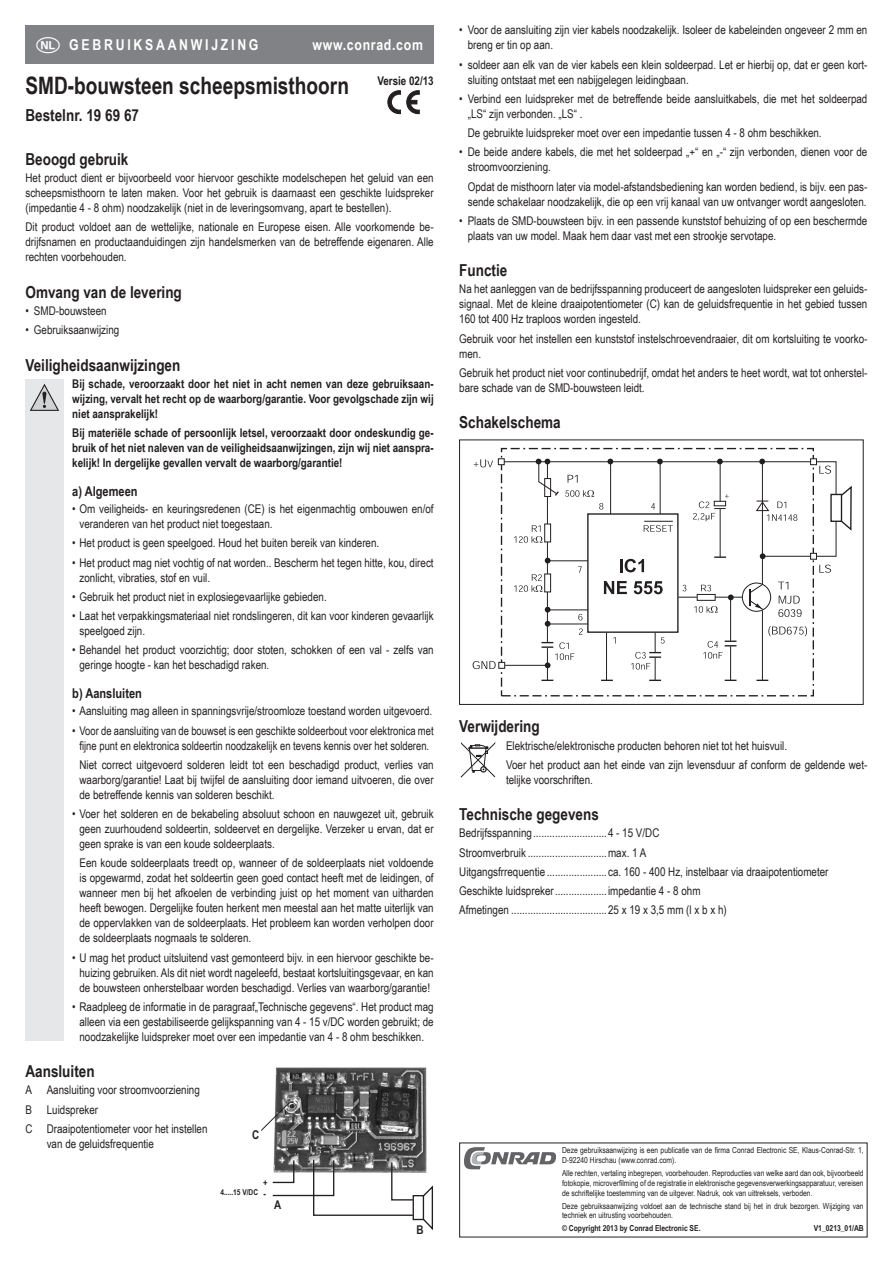
<style>
.page{position:relative;width:893px;height:1263px;background:#fff}
.page>*{position:absolute;margin:0;border:0;box-sizing:border-box;transform-origin:0 0}
.t1{font:700 24px "Arial Narrow";color:#231f20}
.t2{font:700 16.5px "Arial Narrow";color:#231f20}
.t3{font:700 15px "Arial Narrow";letter-spacing:.18em;color:#fff}
.t4{font:700 15px "Arial Narrow";letter-spacing:.045em;color:#fff}
.t5{font:700 13.5px "Arial Narrow";color:#231f20}
.t6{font:12px/15px "Arial Narrow";color:#231f20}
.t7{font:700 12px/15px "Arial Narrow";color:#231f20;text-align:justify}
.t8{font:700 9.45px/11.6px "Arial Narrow";color:#231f20}
.t9{font:8.25px/9.9px "Arial Narrow";color:#231f20}
.t10{font:700 8.25px "Arial Narrow";color:#231f20}
.t11{font:700 8.1px "Arial Narrow";color:#231f20}
</style>
<div class="page">
<div style="left:25px;top:379px;width:39px;height:662px;background:#e6e7e9"></div>
<svg style="left:30px;top:384px;width:29px;height:27px"></svg>
<img style="left:273px;top:1067px;width:154px;height:106px">
<svg style="left:272px;top:1158px;width:142px;height:59px"></svg>
<div style="left:413px;top:1195px;width:11px;height:25px;border:1px solid #231f20"></div>
<svg style="left:421px;top:1185px;width:12px;height:45px"></svg>
<svg style="left:261px;top:1102px;width:29px;height:29px"></svg>
<div style="left:810px;top:458px;width:7px;height:7px;border:1px solid #231f20"></div>
<div style="left:459px;top:440px;width:404px;height:265px;border:1px solid #231f20"></div>
<svg style="left:473px;top:459px;width:379px;height:222px"></svg>
<svg style="left:460px;top:742px;width:36px;height:36px"></svg>
<div style="left:25px;top:26px;width:409px;height:38px;background:#808285"></div>
<svg style="left:388px;top:90px;width:31px;height:24px"></svg>
<svg style="left:464px;top:1147px;width:92px;height:22px"></svg>
<p class="t3" style="left:69px;top:36px;width:191px">GEBRUIKSAANWIJZING</p>
<p class="t4" style="left:312px;top:36px;width:112px">www.conrad.com</p>
<h1 class="t1" style="left:25px;top:71px;width:325px">SMD-bouwsteen scheepsmisthoorn</h1>
<h2 class="t2" style="left:25px;top:105px;width:115px">Bestelnr. 19 69 67</h2>
<p class="t7" style="left:377px;top:73px;width:58px">Versie 02/13</p>
<h2 class="t2" style="left:25px;top:150px;width:104px">Beoogd gebruik</h2>
<p class="t6" style="left:25px;top:170px;width:410px;text-align:justify">Het product dient er bijvoorbeeld voor hiervoor geschikte modelschepen het geluid van een scheepsmisthoorn te laten maken. Voor het gebruik is daarnaast een geschikte luidspreker (impedantie 4 - 8 ohm) noodzakelijk (niet in de leveringsomvang, apart te bestellen).</p>
<p class="t6" style="left:25px;top:219px;width:410px;text-align:justify">Dit product voldoet aan de wettelijke, nationale en Europese eisen. Alle voorkomende be&shy;drijfsnamen en productaanduidingen zijn handelsmerken van de betreffende eigenaren. Alle rechten voorbehouden.</p>
<h2 class="t2" style="left:25px;top:282px;width:158px">Omvang van de levering</h2>
<p class="t6" style="left:25px;top:303px;width:83px">• SMD-bouwsteen</p>
<p class="t6" style="left:25px;top:322px;width:95px">• Gebruiksaanwijzing</p>
<h2 class="t2" style="left:25px;top:355px;width:156px">Veiligheidsaanwijzingen</h2>
<p class="t7" style="left:72px;top:376px;width:363px">Bij schade, veroorzaakt door het niet in acht nemen van deze gebruiksaan&shy;wijzing, vervalt het recht op de waarborg/garantie. Voor gevolgschade zijn wij niet aansprakelijk!</p>
<p class="t7" style="left:72px;top:425px;width:363px">Bij materiële schade of persoonlijk letsel, veroorzaakt door ondeskundig ge&shy;bruik of het niet naleven van de veiligheidsaanwijzingen, zijn wij niet aanspra&shy;kelijk! In dergelijke gevallen vervalt de waarborg/garantie!</p>
<p class="t5" style="left:72px;top:483px;width:67px">a) Algemeen</p>
<p class="t6" style="left:79px;top:501px;width:356px;text-indent:-7px">• Om veiligheids- en keuringsredenen (CE) is het eigenmachtig ombouwen en/of veranderen van het product niet toegestaan.</p>
<p class="t6" style="left:72px;top:535px;width:308px">• Het product is geen speelgoed. Houd het buiten bereik van kinderen.</p>
<p class="t6" style="left:79px;top:555px;width:356px;text-indent:-7px">• Het product mag niet vochtig of nat worden.. Bescherm het tegen hitte, kou, direct zonlicht, vibraties, stof en vuil.</p>
<p class="t6" style="left:72px;top:589px;width:256px">• Gebruik het product niet in explosiegevaarlijke gebieden.</p>
<p class="t6" style="left:79px;top:608px;width:356px;text-indent:-7px">• Laat het verpakkingsmateriaal niet rondslingeren, dit kan voor kinderen gevaarlijk speelgoed zijn.</p>
<p class="t6" style="left:79px;top:642px;width:356px;text-indent:-7px">• Behandel het product voorzichtig; door stoten, schokken of een val - zelfs van geringe hoogte - kan het beschadigd raken.</p>
<p class="t5" style="left:72px;top:686px;width:71px">b) Aansluiten</p>
<p class="t6" style="left:72px;top:703px;width:362px">• Aansluiting mag alleen in spanningsvrije/stroomloze toestand worden uitgevoerd.</p>
<p class="t6" style="left:72px;top:723px;width:363px;text-align:center">• Voor de aansluiting van de bouwset is een geschikte soldeerbout voor elektronica met fijne punt en elektronica soldeertin noodzakelijk en tevens kennis over het solderen.</p>
<p class="t6" style="left:79px;top:757px;width:356px;text-align:justify">Niet correct uitgevoerd solderen leidt tot een beschadigd product, verlies van waarborg/garantie! Laat bij twijfel de aansluiting door iemand uitvoeren, die over de betreffende kennis van solderen beschikt.</p>
<p class="t6" style="left:79px;top:806px;width:356px;text-align:justify;text-indent:-7px">• Voer het solderen en de bekabeling absoluut schoon en nauwgezet uit, gebruik geen zuurhoudend soldeertin, soldeervet en dergelijke. Verzeker u ervan, dat er geen sprake is van een koude soldeerplaats.</p>
<p class="t6" style="left:79px;top:855px;width:356px;text-align:justify">Een koude soldeerplaats treedt op, wanneer of de soldeerplaats niet voldoende is opgewarmd, zodat het soldeertin geen goed contact heeft met de leidingen, of wanneer men bij het afkoelen de verbinding juist op het moment van uitharden heeft bewogen. Dergelijke fouten herkent men meestal aan het matte uiterlijk van de oppervlakken van de soldeerplaats. Het probleem kan worden verholpen door de soldeerplaats nogmaals te solderen.</p>
<p class="t6" style="left:79px;top:950px;width:356px;text-align:justify;text-indent:-7px">• U mag het product uitsluitend vast gemonteerd bijv. in een hiervoor geschikte be&shy;huizing gebruiken. Als dit niet wordt nageleefd, bestaat kortsluitingsgevaar, en kan de bouwsteen onherstelbaar worden beschadigd. Verlies van waarborg/garantie!</p>
<p class="t6" style="left:79px;top:999px;width:356px;text-align:justify;text-indent:-7px">• Raadpleeg de informatie in de paragraaf„Technische gegevens“. Het product mag alleen via een gestabiliseerde gelijkspanning van 4 - 15 v/DC worden gebruikt; de noodzakelijke luidspreker moet over een impedantie van 4 - 8 ohm beschikken.</p>
<h2 class="t2" style="left:25px;top:1062px;width:71px">Aansluiten</h2>
<p class="t6" style="left:25px;top:1080px;width:184px;line-height:19.2px">A Aansluiting voor stroomvoorziening<br>B Luidspreker<br>C Draaipotentiometer voor het instellen</p>
<p class="t6" style="left:47px;top:1136px;width:109px">van de geluidsfrequentie</p>
<p class="t7" style="left:252px;top:1127px;width:9px">C</p>
<p class="t8" style="left:263px;top:1176px;width:6px">+ -</p>
<p class="t11" style="left:220px;top:1187px;width:39px">4.....15 V/DC</p>
<p class="t7" style="left:274px;top:1197px;width:9px">A</p>
<p class="t7" style="left:416px;top:1222px;width:9px">B</p>
<p class="t6" style="left:468px;top:22px;width:401px;text-indent:-9px">• Voor de aansluiting zijn vier kabels noodzakelijk. Isoleer de kabeleinden ongeveer 2 mm en breng er tin op aan.</p>
<p class="t6" style="left:468px;top:57px;width:401px;text-indent:-9px">• soldeer aan elk van de vier kabels een klein soldeerpad. Let er hierbij op, dat er geen kort&shy;sluiting ontstaat met een nabijgelegen leidingbaan.</p>
<p class="t6" style="left:468px;top:91px;width:401px;text-indent:-9px">• Verbind een luidspreker met de betreffende beide aansluitkabels, die met het soldeerpad „LS“ zijn verbonden. „LS“ .</p>
<p class="t6" style="left:468px;top:125px;width:355px">De gebruikte luidspreker moet over een impedantie tussen 4 - 8 ohm beschikken.</p>
<p class="t6" style="left:468px;top:144px;width:401px;text-indent:-9px">• De beide andere kabels, die met het soldeerpad „+“ en „-“ zijn verbonden, dienen voor de stroomvoorziening.</p>
<p class="t6" style="left:468px;top:179px;width:401px">Opdat de misthoorn later via model-afstandsbediening kan worden bediend, is bijv. een pas&shy;sende schakelaar noodzakelijk, die op een vrij kanaal van uw ontvanger wordt aangesloten.</p>
<p class="t6" style="left:468px;top:213px;width:401px;text-indent:-9px">• Plaats de SMD-bouwsteen bijv. in een passende kunststof behuizing of op een beschermde plaats van uw model. Maak hem daar vast met een strookje servotape.</p>
<h2 class="t2" style="left:459px;top:261px;width:50px">Functie</h2>
<p class="t6" style="left:459px;top:282px;width:410px;text-align:justify">Na het aanleggen van de bedrijfsspanning produceert de aangesloten luidspreker een geluids&shy;signaal. Met de kleine draaipotentiometer (C) kan de geluidsfrequentie in het gebied tussen 160 tot 400 Hz traploos worden ingesteld.</p>
<p class="t6" style="left:459px;top:331px;width:410px">Gebruik voor het instellen een kunststof instelschroevendraaier, dit om kortsluiting te voorko&shy;men.</p>
<p class="t6" style="left:459px;top:365px;width:410px">Gebruik het product niet voor continubedrijf, omdat het anders te heet wordt, wat tot onherstel&shy;bare schade van de SMD-bouwsteen leidt.</p>
<h2 class="t2" style="left:459px;top:413px;width:103px">Schakelschema</h2>
<h2 class="t2" style="left:459px;top:717px;width:82px">Verwijdering</h2>
<p class="t6" style="left:506px;top:736px;width:363px;line-height:19.2px">Elektrische/elektronische producten behoren niet tot het huisvuil.<br>Voer het product aan het einde van zijn levensduur af conform de geldende wet-</p>
<p class="t6" style="left:506px;top:772px;width:88px">telijke voorschriften.</p>
<h2 class="t2" style="left:459px;top:805px;width:141px">Technische gegevens</h2>
<p class="t6" style="left:459px;top:823px;width:371px;line-height:19.2px">Bedrijfsspanning ...........................4 - 15 V/DC<br>Stroomverbruik .............................max. 1 A<br>Uitgangsfrrequentie ......................ca. 160 - 400 Hz, instelbaar via draaipotentiometer Geschikte luidspreker ...................impedantie 4 - 8 ohm<br>Afmetingen ...................................25 x 19 x 3,5 mm (l x b x h)</p>
<p class="t9" style="left:562px;top:1145px;width:303px">Deze gebruiksaanwijzing is een publicatie van de firma Conrad Electronic SE, Klaus-Conrad-Str. 1,<br>D-92240 Hirschau (www.conrad.com).</p>
<p class="t9" style="left:562px;top:1168px;width:303px;text-align:justify">Alle rechten, vertaling inbegrepen, voorbehouden. Reproducties van welke aard dan ook, bijvoorbeeld fotokopie, microverfilming of de registratie in elektronische gegevensverwerkingsapparatuur, vereisen de schriftelijke toestemming van de uitgever. Nadruk, ook van uittreksels, verboden.</p>
<p class="t9" style="left:562px;top:1201px;width:303px">Deze gebruiksaanwijzing voldoet aan de technische stand bij het in druk bezorgen. Wijziging van techniek en uitrusting voorbehouden.</p>
<p class="t10" style="left:562px;top:1224px;width:140px">© Copyright 2013 by Conrad Electronic SE.</p>
<p class="t10" style="left:814px;top:1224px;width:52px">V1_0213_01/AB</p>
</div>
